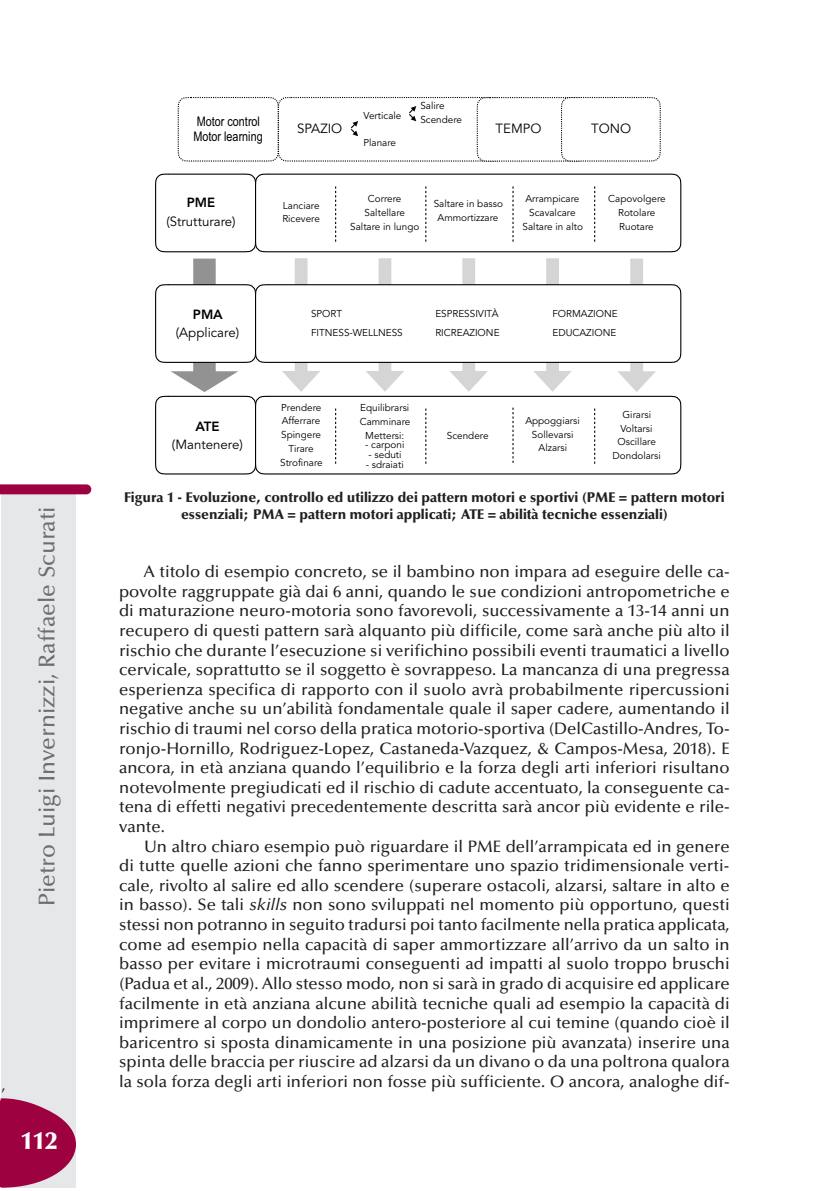
<style>
.page{position:relative;width:819px;height:1191px;background:#fff}
.page>*{position:absolute;margin:0;border:0;box-sizing:border-box;transform-origin:0 0}
.t1{font:900 24.5px "Optima";color:#fff}
.t2{font:500 22.75px "Optima";color:#6c6d70}
.t3{font:500 16.62px/19.6px "Optima";color:#231f20;text-align:justify}
.t4{font:500 14.88px "Optima";color:#231f20}
.t5{font:900 14px/17px "Optima";color:#231f20;text-align:center}
.t6{font:13.3px "Avenir";color:#000}
.t7{font:13.3px/14.9px "Arial Narrow";color:#000}
.t8{font:800 13.3px "Avenir";color:#000}
.t9{font:9.97px/13.8px "Avenir";color:#000;text-align:center}
.s1{font-style:italic}
</style>
<div class="page">
<svg style="left:155px;top:173px;width:527px;height:302px"></svg>
<svg style="left:177px;top:97px;width:484px;height:65px"></svg>
<div style="left:2px;top:492px;width:74px;height:695px;background:#e6e7e9"></div>
<svg style="left:0;top:484px;width:91px;height:10px"></svg>
<svg style="left:0;top:1097px;width:76px;height:90px"></svg>
<h2 class="t2" style="left:38px;top:906px;width:401px;rotate:-90deg">Pietro Luigi Invernizzi, Raffaele Scurati</h2>
<p class="t4" style="left:2px;top:1079px;width:5px">,</p>
<h1 class="t1" style="left:21px;top:1131px;width:38px">112</h1>
<p class="t9" style="left:420px;top:99px;width:43px;text-align:left">Salire<br>Scendere</p>
<p class="t9" style="left:363px;top:108px;width:39px">Verticale</p>
<p class="t9" style="left:363px;top:136px;width:34px">Planare</p>
<p class="t7" style="left:193px;top:114px;width:71px">Motor control<br>Motor learning</p>
<p class="t6" style="left:297px;top:121px;width:46px">SPAZIO</p>
<p class="t6" style="left:495px;top:121px;width:47px">TEMPO</p>
<p class="t6" style="left:591px;top:121px;width:42px">TONO</p>
<p class="t8" style="left:187px;top:192px;width:30px">PME</p>
<p class="t6" style="left:166px;top:213px;width:71px">(Strutturare)</p>
<p class="t8" style="left:193px;top:304px;width:31px">PMA</p>
<p class="t6" style="left:176px;top:325px;width:65px">(Applicare)</p>
<p class="t8" style="left:196px;top:415px;width:26px">ATE</p>
<p class="t6" style="left:172px;top:436px;width:72px">(Mantenere)</p>
<p class="t9" style="left:282px;top:198px;width:39px;text-align:left">Lanciare<br>Ricevere</p>
<p class="t9" style="left:350px;top:192px;width:70px">Correre<br>Saltellare<br>Saltare in lungo</p>
<p class="t9" style="left:433px;top:197px;width:71px">Saltare in basso<br>Ammortizzare</p>
<p class="t9" style="left:522px;top:192px;width:62px">Arrampicare<br>Scavalcare<br>Saltare in alto</p>
<p class="t9" style="left:608px;top:192px;width:59px">Capovolgere<br>Rotolare<br>Ruotare</p>
<p class="t9" style="left:311px;top:305px;width:93px;line-height:18.2px;text-align:left">SPORT<br>FITNESS-WELLNESS</p>
<p class="t9" style="left:435px;top:305px;width:66px;line-height:18.2px;text-align:left">ESPRESSIVITÀ<br>RICREAZIONE</p>
<p class="t9" style="left:552px;top:305px;width:67px;line-height:18.2px;text-align:left">FORMAZIONE<br>EDUCAZIONE</p>
<p class="t9" style="left:280px;top:400px;width:44px">Prendere<br>Afferrare<br>Spingere<br>Tirare<br>Strofinare</p>
<p class="t9" style="left:359px;top:401px;width:52px">Equilibrarsi<br>Camminare<br>Mettersi:</p>
<p class="t9" style="left:365px;top:438px;width:41px">- carponi</p>
<p class="t9" style="left:368px;top:448px;width:35px">- seduti</p>
<p class="t9" style="left:366px;top:457px;width:40px">- sdraiati</p>
<p class="t9" style="left:447px;top:428px;width:43px">Scendere</p>
<p class="t9" style="left:525px;top:414px;width:56px">Appoggiarsi<br>Sollevarsi<br>Alzarsi</p>
<p class="t9" style="left:612px;top:407px;width:50px">Girarsi<br>Voltarsi<br>Oscillare<br>Dondolarsi</p>
<p class="t5" style="left:124px;top:490px;width:602px">Figura 1 - Evoluzione, controllo ed utilizzo dei pattern motori e sportivi (PME = pattern motori essenziali; PMA = pattern motori applicati; ATE = abilità tecniche essenziali)</p>
<p class="t3" style="left:119px;top:563px;width:612px;text-indent:25px">A titolo di esempio concreto, se il bambino non impara ad eseguire delle ca&shy;povolte raggruppate già dai 6 anni, quando le sue condizioni antropometriche e di maturazione neuro-motoria sono favorevoli, successivamente a 13-14 anni un recupero di questi pattern sarà alquanto più difficile, come sarà anche più alto il rischio che durante l’esecuzione si verifichino possibili eventi traumatici a livello cervicale, soprattutto se il soggetto è sovrappeso. La mancanza di una pregressa esperienza specifica di rapporto con il suolo avrà probabilmente ripercussioni negative anche su un’abilità fondamentale quale il saper cadere, aumentando il rischio di traumi nel corso della pratica motorio-sportiva (DelCastillo-Andres, To&shy;ronjo-Hornillo, Rodriguez-Lopez, Castaneda-Vazquez, &amp; Campos-Mesa, 2018). E ancora, in età anziana quando l’equilibrio e la forza degli arti inferiori risultano notevolmente pregiudicati ed il rischio di cadute accentuato, la conseguente ca&shy;tena di effetti negativi precedentemente descritta sarà ancor più evidente e rile&shy;vante.</p>
<p class="t3" style="left:119px;top:838px;width:612px;text-indent:25px">Un altro chiaro esempio può riguardare il PME dell’arrampicata ed in genere di tutte quelle azioni che fanno sperimentare uno spazio tridimensionale verti&shy;cale, rivolto al salire ed allo scendere (superare ostacoli, alzarsi, saltare in alto e in basso). Se tali <span class="s1">skills</span> non sono sviluppati nel momento più opportuno, questi stessi non potranno in seguito tradursi poi tanto facilmente nella pratica applicata, come ad esempio nella capacità di saper ammortizzare all’arrivo da un salto in basso per evitare i microtraumi conseguenti ad impatti al suolo troppo bruschi (Padua et al., 2009). Allo stesso modo, non si sarà in grado di acquisire ed applicare facilmente in età anziana alcune abilità tecniche quali ad esempio la capacità di imprimere al corpo un dondolio antero-posteriore al cui temine (quando cioè il baricentro si sposta dinamicamente in una posizione più avanzata) inserire una spinta delle braccia per riuscire ad alzarsi da un divano o da una poltrona qualora la sola forza degli arti inferiori non fosse più sufficiente. O ancora, analoghe dif-</p>
</div>
